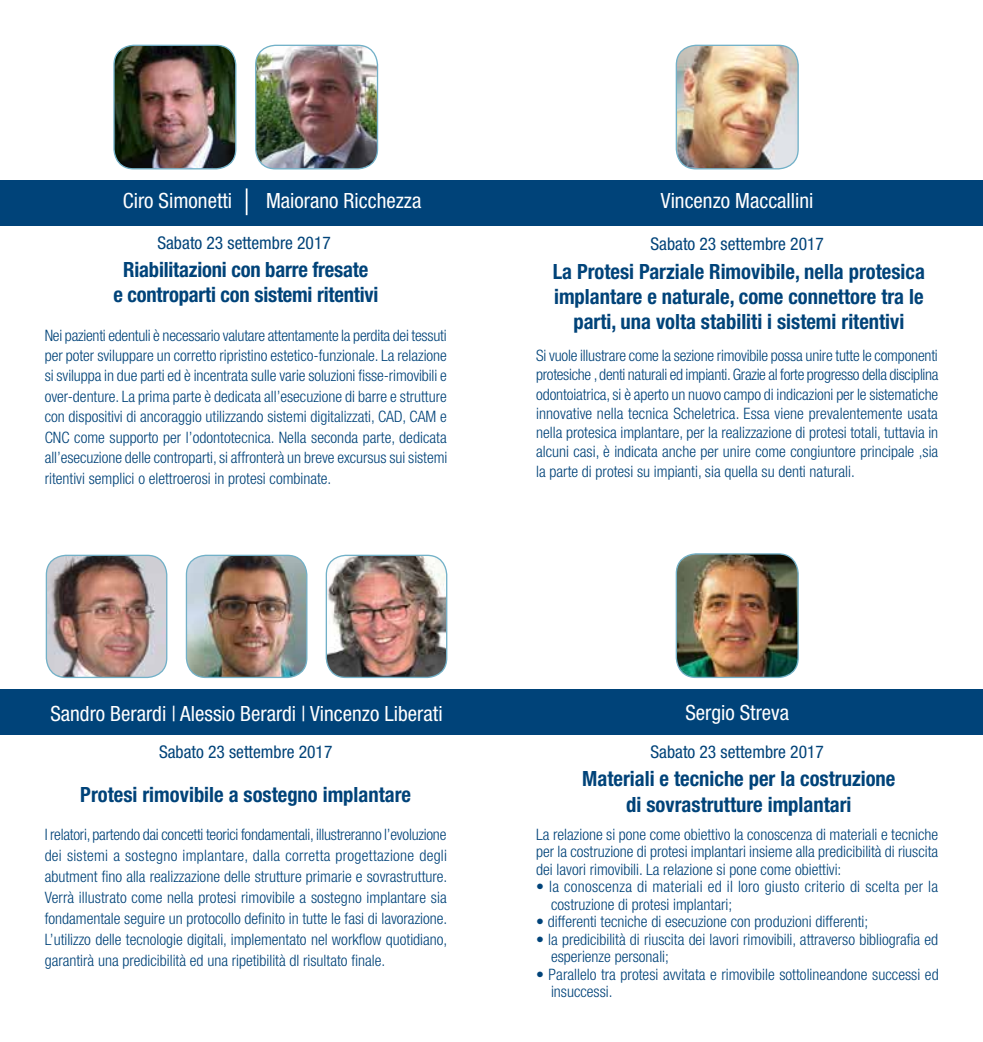
<style>
.page{position:relative;width:983px;height:1042px;background:#fff}
.page>*{position:absolute;margin:0;border:0;box-sizing:border-box;transform-origin:0 0}
.t1{font:700 condensed 21px/25.2px "Helvetica Neue LT Std";color:#004379;text-align:center}
.t2{font:condensed 21px "Helvetica Neue LT Std";color:#fff}
.t3{font:condensed 17.5px "Helvetica Neue LT Std";color:#004379}
.t4{font:300 condensed 15.75px/20.5px "Helvetica Neue LT Std";color:#004379;text-align:justify}
.t5{font:300 condensed 15.75px/17.5px "Helvetica Neue LT Std";letter-spacing:.02em;color:#004379}
</style>
<div class="page">
<div style="left:0;top:689px;width:982px;height:45px;background:#004379"></div>
<div style="left:0;top:180px;width:982px;height:46px;background:#004379"></div>
<img style="left:677px;top:554px;width:120px;height:123px">
<div style="left:675px;top:553px;width:123px;height:125px;border:1px solid #72b1c8;border-radius:20px"></div>
<img style="left:677px;top:45px;width:120px;height:124px">
<div style="left:675px;top:45px;width:123px;height:124px;border:1px solid #72b1c8;border-radius:20px"></div>
<img style="left:186px;top:555px;width:121px;height:122px">
<div style="left:186px;top:555px;width:121px;height:123px;border:1px solid #72b1c8;border-radius:20px"></div>
<img style="left:327px;top:555px;width:119px;height:122px">
<div style="left:325px;top:555px;width:122px;height:123px;border:1px solid #72b1c8;border-radius:20px"></div>
<img style="left:46px;top:555px;width:121px;height:122px">
<div style="left:46px;top:555px;width:121px;height:123px;border:1px solid #72b1c8;border-radius:20px"></div>
<img style="left:256px;top:45px;width:121px;height:124px">
<div style="left:255px;top:45px;width:123px;height:124px;border:1px solid #72b1c8;border-radius:20px"></div>
<img style="left:114px;top:45px;width:122px;height:124px">
<div style="left:113px;top:45px;width:123px;height:124px;border:1px solid #72b1c8;border-radius:20px"></div>
<svg style="left:246px;top:188px;width:1px;height:27px"></svg>
<h1 class="t2" style="left:123px;top:188px;width:111px">Ciro Simonetti</h1>
<h1 class="t2" style="left:266px;top:188px;width:157px">Maiorano Ricchezza</h1>
<h1 class="t2" style="left:660px;top:188px;width:154px">Vincenzo Maccallini</h1>
<p class="t3" style="left:157px;top:233px;width:175px">Sabato 23 settembre 2017</p>
<p class="t3" style="left:650px;top:234px;width:175px">Sabato 23 settembre 2017</p>
<h1 class="t1" style="left:113px;top:257px;width:266px">Riabilitazioni con barre fresate<br>e controparti con sistemi ritentivi</h1>
<p class="t4" style="left:45px;top:325px;width:404px">Nei pazienti edentuli è necessario valutare attentamente la perdita dei tessuti per poter sviluppare un corretto ripristino estetico-funzionale. La relazione si sviluppa in due parti ed è incentrata sulle varie soluzioni fisse-rimovibili e over-denture. La prima parte è dedicata all’esecuzione di barre e strutture con dispositivi di ancoraggio utilizzando sistemi digitalizzati, CAD, CAM e CNC come supporto per l’odontotecnica. Nella seconda parte, dedicata all’esecuzione delle controparti, si affronterà un breve excursus sui sistemi ritentivi semplici o elettroerosi in protesi combinate.</p>
<h1 class="t1" style="left:552px;top:258px;width:374px">La Protesi Parziale Rimovibile, nella protesica implantare e naturale, come connettore tra le parti, una volta stabiliti i sistemi ritentivi</h1>
<p class="t4" style="left:536px;top:346px;width:404px;line-height:19.2px">Si vuole illustrare come la sezione rimovibile possa unire tutte le componenti protesiche , denti naturali ed impianti. Grazie al forte progresso della disciplina odontoiatrica, si è aperto un nuovo campo di indicazioni per le sistematiche innovative nella tecnica Scheletrica. Essa viene prevalentemente usata nella protesica implantare, per la realizzazione di protesi totali, tuttavia in alcuni casi, è indicata anche per unire come congiuntore principale ,sia la parte di protesi su impianti, sia quella su denti naturali.</p>
<h1 class="t2" style="left:50px;top:701px;width:393px">Sandro Berardi | Alessio Berardi | Vincenzo Liberati</h1>
<h1 class="t2" style="left:685px;top:700px;width:105px">Sergio Streva</h1>
<p class="t3" style="left:159px;top:741px;width:175px">Sabato 23 settembre 2017</p>
<p class="t3" style="left:650px;top:741px;width:175px">Sabato 23 settembre 2017</p>
<h1 class="t1" style="left:80px;top:782px;width:332px">Protesi rimovibile a sostegno implantare</h1>
<p class="t4" style="left:45px;top:823px;width:404px;line-height:21px">I relatori, partendo dai concetti teorici fondamentali, illustreranno l’evoluzione dei sistemi a sostegno implantare, dalla corretta progettazione degli abutment fino alla realizzazione delle strutture primarie e sovrastrutture.<br>Verrà illustrato come nella protesi rimovibile a sostegno implantare sia fondamentale seguire un protocollo definito in tutte le fasi di lavorazione.<br>L’utilizzo delle tecnologie digitali, implementato nel workflow quotidiano, garantirà una predicibilità ed una ripetibilità dl risultato finale.</p>
<h1 class="t1" style="left:582px;top:766px;width:314px">Materiali e tecniche per la costruzione di sovrastrutture implantari</h1>
<p class="t4" style="left:536px;top:825px;width:403px;line-height:17.5px">La relazione si pone come obiettivo la conoscenza di materiali e tecniche per la costruzione di protesi implantari insieme alla predicibilità di riuscita dei lavori rimovibili. La relazione si pone come obiettivi:</p>
<p class="t5" style="left:551px;top:878px;width:388px;text-indent:-15px">• la conoscenza di materiali ed il loro giusto criterio di scelta per la costruzione di protesi implantari;</p>
<p class="t4" style="left:536px;top:911px;width:333px">• differenti tecniche di esecuzione con produzioni differenti;</p>
<p class="t4" style="left:551px;top:930px;width:388px;line-height:17.5px;text-indent:-15px">• la predicibilità di riuscita dei lavori rimovibili, attraverso bibliografia ed esperienze personali;</p>
<p class="t4" style="left:551px;top:965px;width:389px;line-height:17.5px;text-indent:-15px">• Parallelo tra protesi avvitata e rimovibile sottolineandone successi ed insuccessi.</p>
</div>
